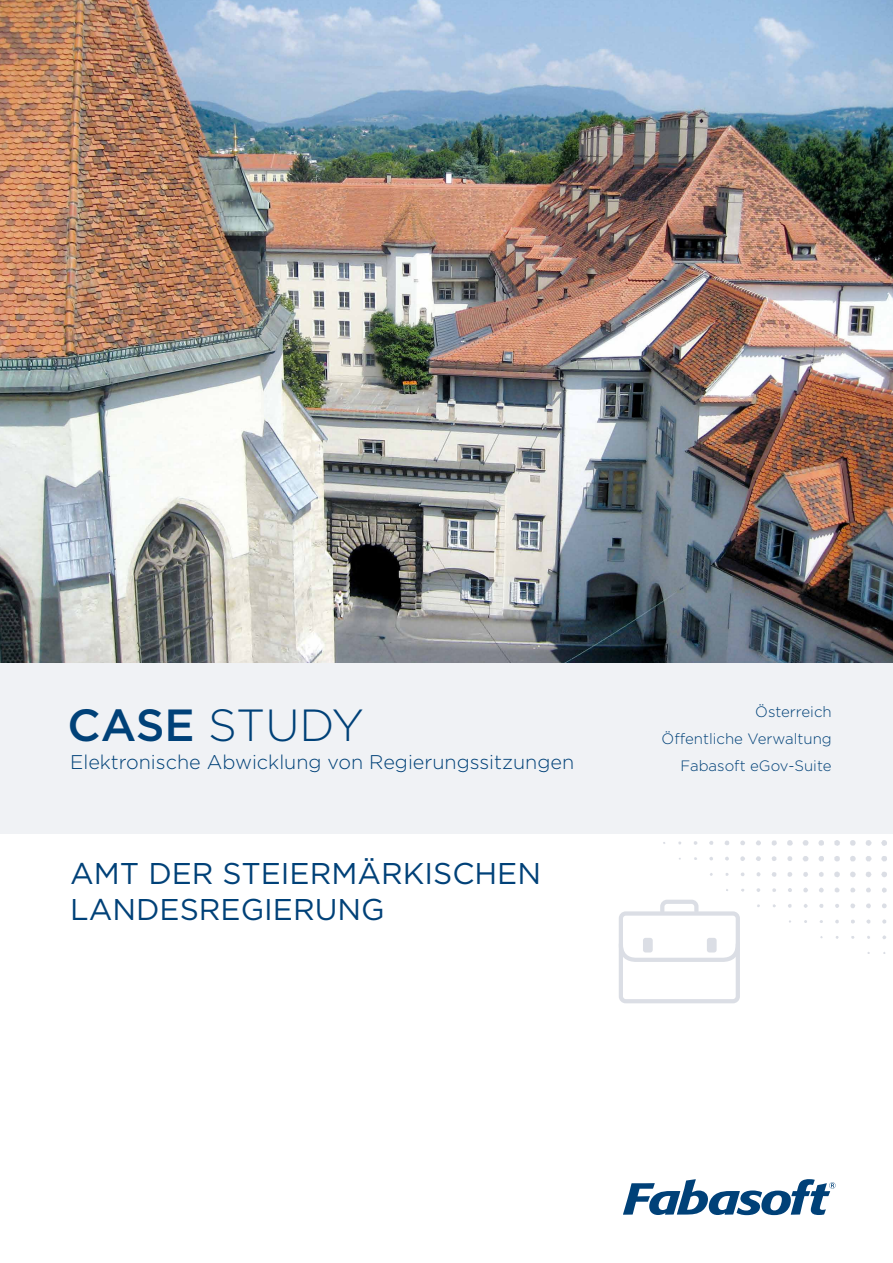
<style>
.page{position:relative;width:893px;height:1263px;background:#fff}
.page>*{position:absolute;margin:0;border:0;box-sizing:border-box;transform-origin:0 0}
.t1{font:300 45px "Gotham";letter-spacing:-.005em;color:#004178}
.t2{font:30px/36px "Gotham";color:#004178}
.t3{font:300 19.8px "Gotham";color:#004178}
.t4{font:300 15px/27px "Gotham";color:#004178;text-align:right}
.s1{font-weight:500}
</style>
<div class="page">
<img style="left:0;top:0;width:893px;height:663px">
<img style="left:506px;top:833px;width:384px;height:171px">
<div style="left:619px;top:911px;width:121px;height:92px;border:4px solid #dbdee5;border-radius:5px"></div>
<svg style="left:617px;top:940px;width:125px;height:24px"></svg>
<svg style="left:658px;top:897px;width:43px;height:18px"></svg>
<div style="left:643px;top:938px;width:10px;height:14px;background:#dbdee5;border-radius:3px"></div>
<div style="left:707px;top:938px;width:10px;height:14px;background:#dbdee5;border-radius:3px"></div>
<div style="left:0;top:663px;width:893px;height:170px;background:#f0f2f5"></div>
<svg style="left:623px;top:1179px;width:213px;height:36px"></svg>
<h1 class="t1" style="left:67px;top:696px;width:298px"><span class="s1">CASE</span> STUDY</h1>
<h3 class="t3" style="left:70px;top:749px;width:505px">Elektronische Abwicklung von Regierungssitzungen</h3>
<h2 class="t2" style="left:70px;top:855px;width:472px">AMT DER STEIERMÄRKISCHEN<br>LANDESREGIERUNG</h2>
<p class="t4" style="left:662px;top:697px;width:172px">Österreich<br>Öffentliche Verwaltung<br>Fabasoft eGov-Suite</p>
</div>
